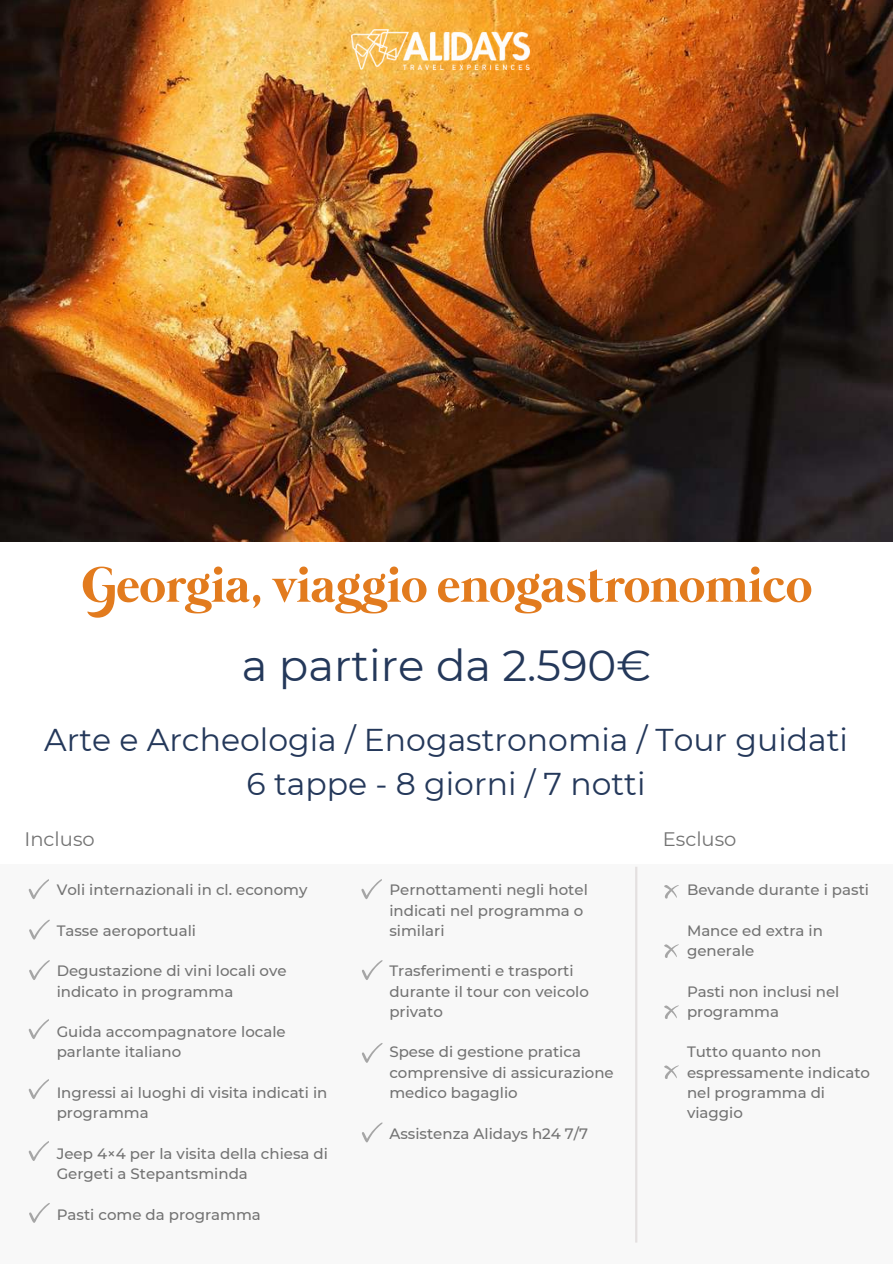
<style>
.page{position:relative;width:893px;height:1264px;background:#fff}
.page>*{position:absolute;margin:0;border:0;box-sizing:border-box;transform-origin:0 0}
.t1{font:700 51px "Mermaid Swash Caps";color:#e27b1e}
.t2{font:43.5px "Montserrat";color:#24385a}
.t3{font:31.5px/43.8px "Montserrat";color:#24385a;text-align:center}
.t4{font:19.5px "Montserrat";color:#737373}
.t5{font:500 15px/20.2px "Montserrat";color:#737373}
</style>
<div class="page">
<img style="left:0;top:0;width:892px;height:541px">
<div style="left:0;top:864px;width:892px;height:399px;background:#f8f8f8"></div>
<svg style="left:29px;top:879px;width:20px;height:20px"></svg>
<svg style="left:361px;top:879px;width:20px;height:20px"></svg>
<svg style="left:29px;top:920px;width:20px;height:19px"></svg>
<svg style="left:362px;top:960px;width:20px;height:20px"></svg>
<svg style="left:29px;top:960px;width:20px;height:20px"></svg>
<svg style="left:362px;top:1043px;width:20px;height:20px"></svg>
<svg style="left:362px;top:1122px;width:20px;height:20px"></svg>
<img style="left:351px;top:30px;width:178px;height:39px">
<svg style="left:29px;top:1019px;width:20px;height:20px"></svg>
<svg style="left:29px;top:1203px;width:20px;height:19px"></svg>
<svg style="left:664px;top:885px;width:14px;height:13px"></svg>
<svg style="left:664px;top:944px;width:14px;height:13px"></svg>
<svg style="left:664px;top:1005px;width:14px;height:13px"></svg>
<svg style="left:664px;top:1065px;width:14px;height:13px"></svg>
<hr style="left:635px;top:866px;width:2px;height:376px;background:#e4e0e0">
<svg style="left:29px;top:1079px;width:20px;height:20px"></svg>
<svg style="left:29px;top:1141px;width:20px;height:20px"></svg>
<h1 class="t1" style="left:82px;top:563px;width:731px">Georgia, viaggio enogastronomico</h1>
<h2 class="t2" style="left:242px;top:638px;width:411px">a partire da 2.590€</h2>
<h3 class="t3" style="left:44px;top:717px;width:805px">Arte e Archeologia / Enogastronomia / Tour guidati<br>6 tappe - 8 giorni / 7 notti</h3>
<h3 class="t4" style="left:25px;top:827px;width:72px">Incluso</h3>
<h3 class="t4" style="left:662px;top:827px;width:75px">Escluso</h3>
<p class="t5" style="left:57px;top:879px;width:252px">Voli internazionali in cl. economy</p>
<p class="t5" style="left:57px;top:920px;width:141px">Tasse aeroportuali</p>
<p class="t5" style="left:57px;top:960px;width:231px">Degustazione di vini locali ove indicato in programma</p>
<p class="t5" style="left:57px;top:1021px;width:230px">Guida accompagnatore locale parlante italiano</p>
<p class="t5" style="left:57px;top:1082px;width:272px">Ingressi ai luoghi di visita indicati in programma</p>
<p class="t5" style="left:57px;top:1143px;width:273px">Jeep 4×4 per la visita della chiesa di<br>Gergeti a Stepantsminda</p>
<p class="t5" style="left:57px;top:1203px;width:206px">Pasti come da programma</p>
<p class="t5" style="left:389px;top:879px;width:200px">Pernottamenti negli hotel indicati nel programma o similari</p>
<p class="t5" style="left:389px;top:960px;width:201px">Trasferimenti e trasporti durante il tour con veicolo privato</p>
<p class="t5" style="left:389px;top:1041px;width:226px">Spese di gestione pratica comprensive di assicurazione medico bagaglio</p>
<p class="t5" style="left:389px;top:1122px;width:200px">Assistenza Alidays h24 7/7</p>
<p class="t5" style="left:687px;top:879px;width:183px">Bevande durante i pasti</p>
<p class="t5" style="left:687px;top:920px;width:137px">Mance ed extra in generale</p>
<p class="t5" style="left:687px;top:981px;width:154px">Pasti non inclusi nel programma</p>
<p class="t5" style="left:687px;top:1041px;width:184px">Tutto quanto non espressamente indicato nel programma di viaggio</p>
</div>
